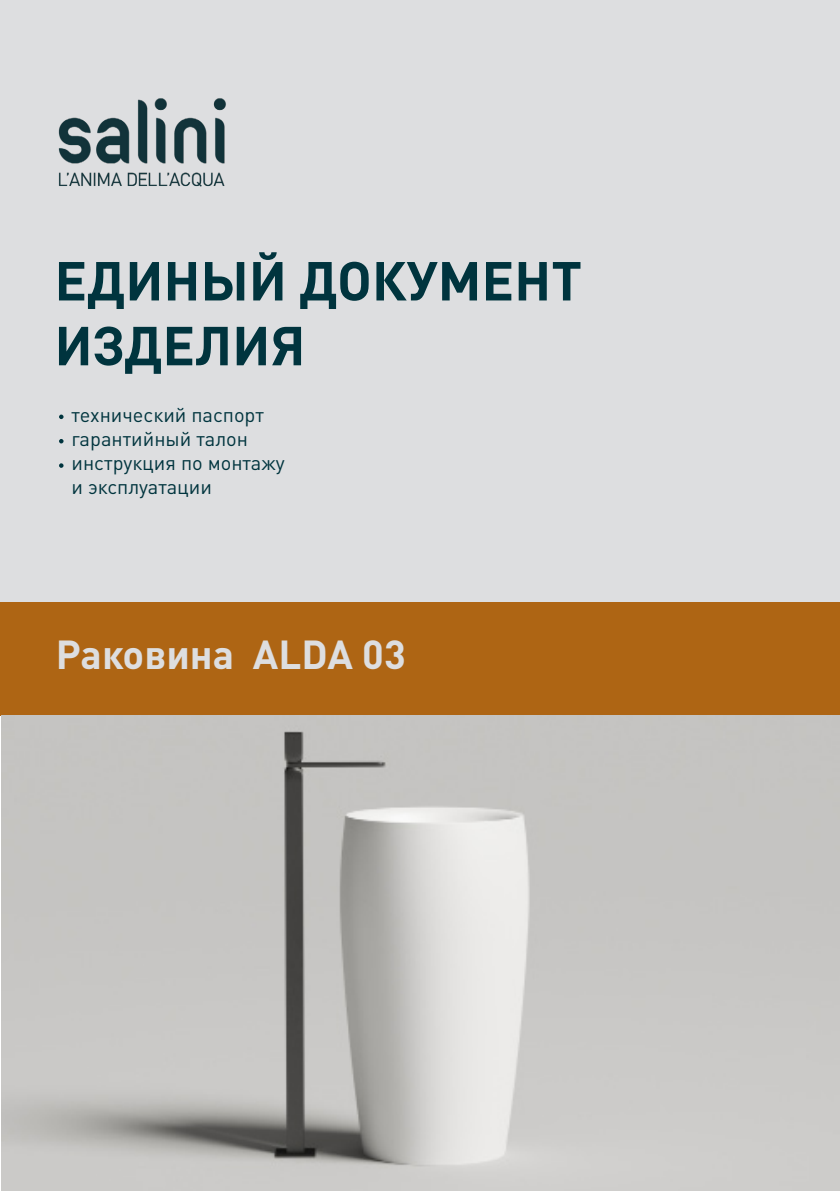
<style>
.page{position:relative;width:840px;height:1191px;background:#fff}
.page>*{position:absolute;margin:0;border:0;box-sizing:border-box;transform-origin:0 0}
.t1{font:700 54px/64.8px "DIN Pro";color:#00343e}
.t2{font:700 40px "DIN Pro";color:#dddee0}
.t3{font:20px "DIN Pro";color:#00343e}
</style>
<div class="page">
<div style="left:0;top:0;width:839px;height:602px;background:#dddee0"></div>
<img style="left:58px;top:98px;width:168px;height:89px">
<div style="left:0;top:602px;width:839px;height:113px;background:#ae6514"></div>
<svg style="left:59px;top:414px;width:4px;height:5px"></svg>
<svg style="left:59px;top:439px;width:4px;height:4px"></svg>
<svg style="left:59px;top:463px;width:4px;height:5px"></svg>
<img style="left:1px;top:715px;width:838px;height:476px">
<p class="t1" style="left:54px;top:242px;width:529px">ЕДИНЫЙ ДОКУМЕНТ<br>ИЗДЕЛИЯ</p>
<p class="t3" style="left:71px;top:399px;width:194px">технический паспорт</p>
<p class="t3" style="left:71px;top:423px;width:178px">гарантийный талон</p>
<p class="t3" style="left:71px;top:447px;width:215px">инструкция по монтажу</p>
<p class="t3" style="left:71px;top:471px;width:142px">и эксплуатации</p>
<p class="t2" style="left:56px;top:621px;width:351px">Раковина ALDA 03</p>
</div>
